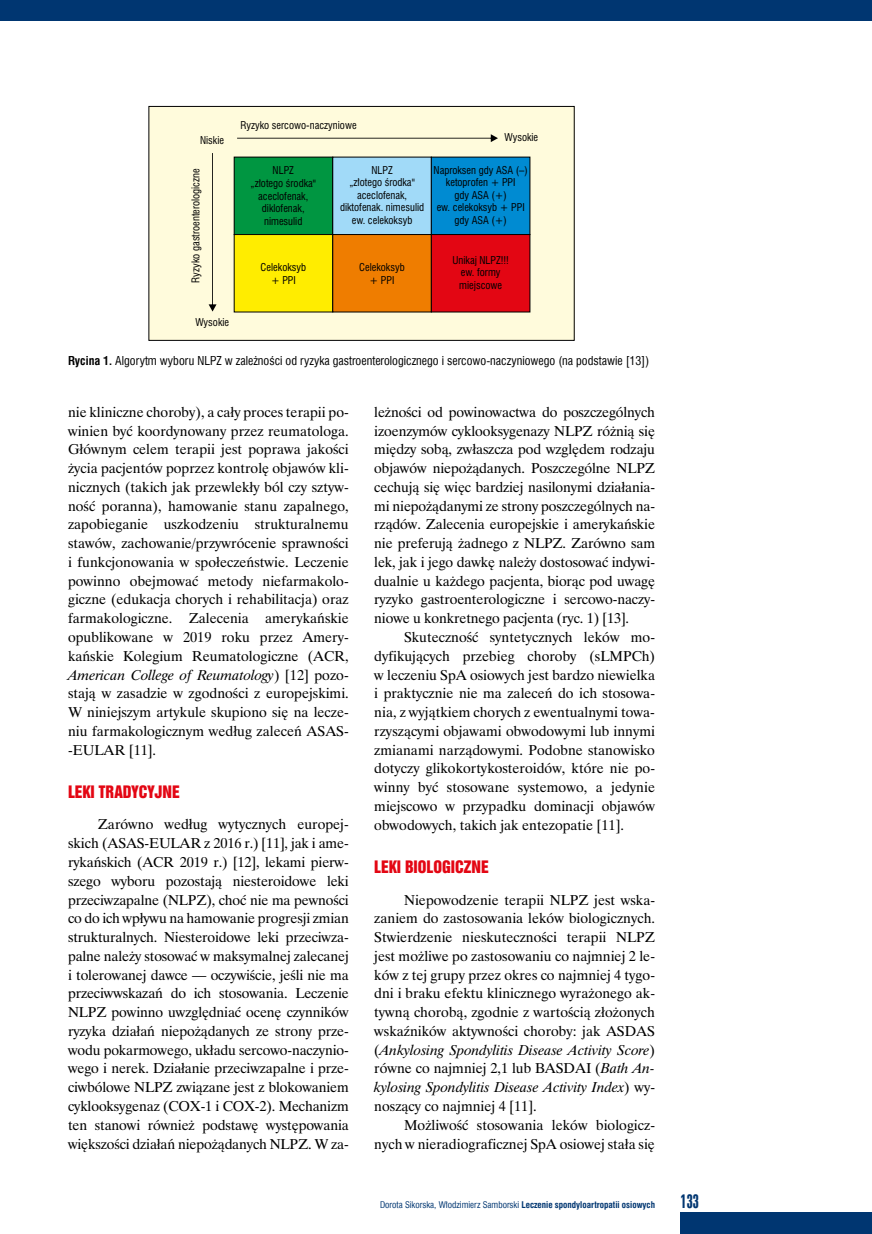
<style>
.page{position:relative;width:872px;height:1234px;background:#fff}
.page>*{position:absolute;margin:0;border:0;box-sizing:border-box;transform-origin:0 0}
.t1{font:18px "Swis 924 EU";color:#003671}
.t2{font:15.75px "Swis 921 EU";color:#e30613}
.t3{font:14.25px/18.8px "Time Ibis EE";color:#000;text-align:justify}
.t4{font:12px "Swis 721 Cn EU";color:#000}
.t5{font:10.5px/12.6px "Swis 721 Cn EU";color:#000;text-align:center}
.t6{font:9px "Swis 721 Cn EU";color:#003671}
.s1{font-weight:700}
.s2{font-style:italic}
</style>
<div class="page">
<div style="left:680px;top:1212px;width:192px;height:21px;background:#003671"></div>
<div style="left:0;top:0;width:872px;height:21px;background:#003671"></div>
<div style="left:149px;top:106px;width:425px;height:234px;background:#fffbdc"></div>
<div style="left:148px;top:106px;width:426px;height:234px;border:1px solid #000"></div>
<div style="left:234px;top:157px;width:99px;height:77px;background:#009641"></div>
<div style="left:234px;top:234px;width:99px;height:78px;background:#ffed00"></div>
<div style="left:234px;top:234px;width:99px;height:78px;border:1px solid #000"></div>
<div style="left:333px;top:157px;width:98px;height:77px;background:#a1daf8"></div>
<div style="left:332px;top:157px;width:100px;height:78px;border:1px solid #000"></div>
<div style="left:333px;top:234px;width:98px;height:78px;background:#ef7d00"></div>
<div style="left:332px;top:234px;width:100px;height:78px;border:1px solid #000"></div>
<div style="left:431px;top:157px;width:99px;height:77px;background:#008bd2"></div>
<div style="left:431px;top:234px;width:99px;height:78px;background:#e30613"></div>
<div style="left:431px;top:234px;width:99px;height:78px;border:1px solid #000"></div>
<svg style="left:237px;top:134px;width:261px;height:8px"></svg>
<svg style="left:209px;top:153px;width:7px;height:158px"></svg>
<p class="t5" style="left:200px;top:134px;width:26px">Niskie</p>
<p class="t5" style="left:189px;top:282px;width:116px;rotate:-90deg">Ryzyko gastroenterologiczne</p>
<p class="t5" style="left:195px;top:316px;width:35px">Wysokie</p>
<p class="t5" style="left:240px;top:119px;width:118px">Ryzyko sercowo-naczyniowe</p>
<p class="t5" style="left:340px;top:163px;width:86px">NLPZ<br>„złotego środka" aceclofenak, diktofenak. nimesulid ew. celekoksyb</p>
<p class="t5" style="left:251px;top:164px;width:67px">NLPZ<br>„złotego środka" aceclofenak, diklofenak, nimesulid</p>
<p class="t5" style="left:261px;top:261px;width:47px">Celekoksyb + PPI</p>
<p class="t5" style="left:359px;top:261px;width:47px">Celekoksyb + PPI</p>
<p class="t5" style="left:504px;top:131px;width:35px">Wysokie</p>
<p class="t5" style="left:433px;top:163px;width:96px">Naproksen gdy ASA (–) ketoprofen + PPI<br>gdy ASA (+)<br>ew. celekoksyb + PPI gdy ASA (+)</p>
<p class="t5" style="left:452px;top:253px;width:58px">Unikaj NLPZ!!! ew. formy miejscowe</p>
<p class="t4" style="left:68px;top:352px;width:582px"><span class="s1">Rycina 1.</span> Algorytm wyboru NLPZ w zależności od ryzyka gastroenterologicznego i sercowo-naczyniowego (na podstawie [13])</p>
<p class="t3" style="left:68px;top:402px;width:282px">nie kliniczne choroby), a cały proces terapii po&shy;winien być koordynowany przez reumatologa.<br>Głównym celem terapii jest poprawa jakości życia pacjentów poprzez kontrolę objawów kli&shy;nicznych (takich jak przewlekły ból czy sztyw&shy;ność poranna), hamowanie stanu zapalnego, zapobieganie uszkodzeniu strukturalnemu stawów, zachowanie/przywrócenie sprawności i funkcjonowania w społeczeństwie. Leczenie powinno obejmować metody niefarmakolo&shy;giczne (edukacja chorych i rehabilitacja) oraz farmakologiczne. Zalecenia amerykańskie opublikowane w 2019 roku przez Amery&shy;kańskie Kolegium Reumatologiczne (ACR, <span class="s2">American College of Reumatology</span>) [12] pozo&shy;stają w zasadzie w zgodności z europejskimi.<br>W niniejszym artykule skupiono się na lecze&shy;niu farmakologicznym według zaleceń ASAS--EULAR [11].</p>
<p class="t2" style="left:68px;top:781px;width:113px">LEKI TRADYCYJNE</p>
<p class="t3" style="left:68px;top:814px;width:282px;text-indent:30px">Zarówno według wytycznych europej&shy;skich (ASAS-EULAR z 2016 r.) [11], jak i ame&shy;rykańskich (ACR 2019 r.) [12], lekami pierw&shy;szego wyboru pozostają niesteroidowe leki przeciwzapalne (NLPZ), choć nie ma pewności co do ich wpływu na hamowanie progresji zmian strukturalnych. Niesteroidowe leki przeciwza&shy;palne należy stosować w maksymalnej zalecanej i tolerowanej dawce — oczywiście, jeśli nie ma przeciwwskazań do ich stosowania. Leczenie NLPZ powinno uwzględniać ocenę czynników ryzyka działań niepożądanych ze strony prze&shy;wodu pokarmowego, układu sercowo-naczynio&shy;wego i nerek. Działanie przeciwzapalne i prze&shy;ciwbólowe NLPZ związane jest z blokowaniem cyklooksygenaz (COX-1 i COX-2). Mechanizm ten stanowi również podstawę występowania większości działań niepożądanych NLPZ. W za-</p>
<p class="t3" style="left:374px;top:402px;width:282px">leżności od powinowactwa do poszczególnych izoenzymów cyklooksygenazy NLPZ różnią się między sobą, zwłaszcza pod względem rodzaju objawów niepożądanych. Poszczególne NLPZ cechują się więc bardziej nasilonymi działania&shy;mi niepożądanymi ze strony poszczególnych na&shy;rządów. Zalecenia europejskie i amerykańskie nie preferują żadnego z NLPZ. Zarówno sam lek, jak i jego dawkę należy dostosować indywi&shy;dualnie u każdego pacjenta, biorąc pod uwagę ryzyko gastroenterologiczne i sercowo-naczy&shy;niowe u konkretnego pacjenta (ryc. 1) [13].</p>
<p class="t3" style="left:374px;top:627px;width:282px;text-indent:30px">Skuteczność syntetycznych leków mo&shy;dyfikujących przebieg choroby (sLMPCh) w leczeniu SpA osiowych jest bardzo niewielka i praktycznie nie ma zaleceń do ich stosowa&shy;nia, z wyjątkiem chorych z ewentualnymi towa&shy;rzyszącymi objawami obwodowymi lub innymi zmianami narządowymi. Podobne stanowisko dotyczy glikokortykosteroidów, które nie po&shy;winny być stosowane systemowo, a jedynie miejscowo w przypadku dominacji objawów obwodowych, takich jak entezopatie [11].</p>
<p class="t2" style="left:374px;top:856px;width:116px">LEKI BIOLOGICZNE</p>
<p class="t3" style="left:374px;top:889px;width:282px;text-indent:30px">Niepowodzenie terapii NLPZ jest wska&shy;zaniem do zastosowania leków biologicznych.<br>Stwierdzenie nieskuteczności terapii NLPZ jest możliwe po zastosowaniu co najmniej 2 le&shy;ków z tej grupy przez okres co najmniej 4 tygo&shy;dni i braku efektu klinicznego wyrażonego ak&shy;tywną chorobą, zgodnie z wartością złożonych wskaźników aktywności choroby: jak ASDAS (<span class="s2">Ankylosing Spondylitis Disease Activity Score</span>) równe co najmniej 2,1 lub BASDAI (<span class="s2">Bath An&shy;kylosing Spondylitis Disease Activity Index</span>) wy&shy;noszący co najmniej 4 [11].</p>
<p class="t3" style="left:374px;top:1114px;width:282px;text-align:right">Możliwość stosowania leków biologicz&shy;nych w nieradiograficznej SpA osiowej stała się</p>
<p class="t6" style="left:380px;top:1198px;width:276px">Dorota Sikorska, Włodzimierz Samborski <span class="s1">Leczenie spondyloartropatii osiowych</span></p>
<p class="t1" style="left:680px;top:1189px;width:20px">133</p>
</div>
